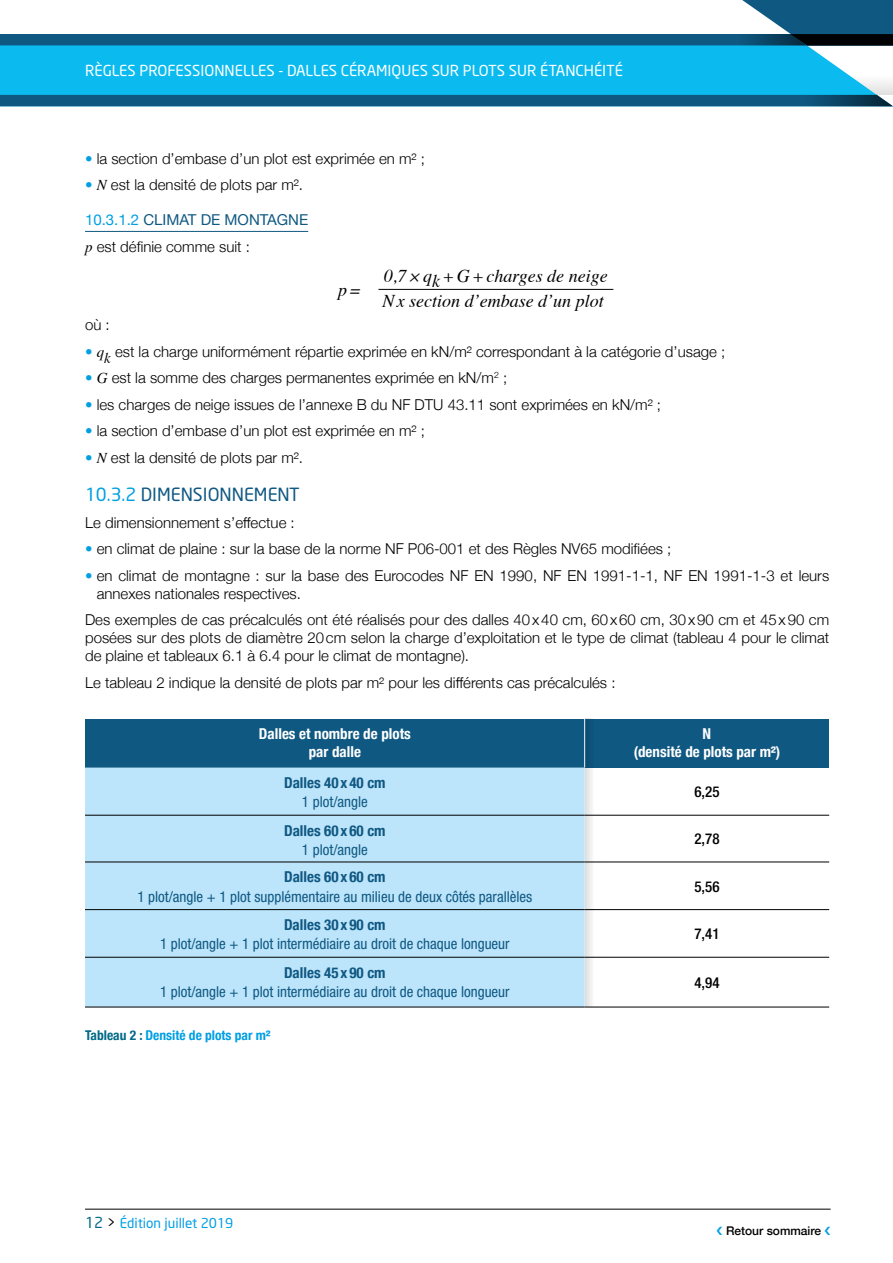
<style>
.page{position:relative;width:893px;height:1263px;background:#fff}
.page>*{position:absolute;margin:0;border:0;box-sizing:border-box;transform-origin:0 0}
.t1{font:italic 18px/24.6px "Times";color:#000}
.t2{font:18px "Neo Sans";color:#0f5882}
.t3{font:300 15px/18px "Helvetica Neue";color:#000}
.t4{font:condensed 15px "Helvetica Neue";color:#0f5882}
.t5{font:700 condensed 15px "Helvetica Neue";color:#0f5882}
.t6{font:15px "Neo Sans";color:#fff}
.t7{font:700 condensed 15px/18px "Helvetica Neue";color:#fff;text-align:center}
.t8{font:500 condensed 15px "Helvetica Neue";color:#000}
.t9{font:700 condensed 13.5px "Helvetica Neue";color:#009fe3}
.t10{font:13.5px "Neo Sans";color:#009fe3}
.t11{font:500 12px "Helvetica Neue";color:#000}
.s1{color:#009fe3}
.s2{font-family:"Times";font-weight:400;font-style:italic}
.s3{font-weight:400;color:#009fe3}
.s4{font-weight:400;color:#0f5882}
.s5{color:#006a87}
.s6{font-size:15px;color:#006a87}
.s7{font-size:15px;color:#000}
</style>
<div class="page">
<svg style="left:0;top:45px;width:893px;height:50px;background:#18bdee"></svg>
<svg style="left:0;top:95px;width:893px;height:11px;background:#10577f"></svg>
<svg style="left:0;top:0;width:893px;height:45px"></svg>
<hr style="left:85px;top:231px;width:223px;height:1px;background:#0f5882">
<hr style="left:378px;top:289px;width:235px;height:1px;background:#000">
<div style="left:85px;top:719px;width:500px;height:48px;background:#0f5882"></div>
<div style="left:585px;top:719px;width:244px;height:48px;background:#0f5882"></div>
<div style="left:85px;top:767px;width:500px;height:240px;background:#bce4fa"></div>
<hr style="left:85px;top:815px;width:500px;height:1px;background:#000">
<hr style="left:585px;top:815px;width:244px;height:1px;background:#000">
<hr style="left:85px;top:861px;width:500px;height:1px;background:#000">
<hr style="left:85px;top:909px;width:500px;height:1px;background:#000">
<hr style="left:85px;top:957px;width:500px;height:1px;background:#000">
<hr style="left:585px;top:861px;width:244px;height:1px;background:#000">
<hr style="left:85px;top:1007px;width:500px;height:1px;background:#000">
<hr style="left:585px;top:909px;width:244px;height:1px;background:#000">
<hr style="left:585px;top:957px;width:244px;height:1px;background:#000">
<hr style="left:585px;top:1007px;width:244px;height:1px;background:#000">
<hr style="left:584px;top:719px;width:1px;height:48px;background:#fff">
<svg style="left:585px;top:719px;width:18px;height:288px"></svg>
<hr style="left:85px;top:1209px;width:746px;height:1px;background:#000">
<p class="t6" style="left:85px;top:61px;width:539px">RÈGLES PROFESSIONNELLES - DALLES CÉRAMIQUES SUR PLOTS SUR ÉTANCHÉITÉ</p>
<p class="t3" style="left:85px;top:148px;width:341px"><span class="s1">•</span> la section d’embase d’un plot est exprimée en m² ;</p>
<p class="t3" style="left:85px;top:175px;width:220px"><span class="s1">•</span> <span class="s2">N</span> est la densité de plots par m².</p>
<p class="t3" style="left:85px;top:206px;width:225px;line-height:26.5px"><span class="s3">10.3.1.2</span> <span class="s4">CLIMAT DE MONTAGNE </span><span class="s2">p</span> est définie comme suit :</p>
<p class="t1" style="left:338px;top:276px;width:25px">p=</p>
<p class="t1" style="left:383px;top:263px;width:227px">0,7×qk+G+charges de neige<br>Nx section d’embase d’un plot</p>
<p class="t3" style="left:85px;top:315px;width:26px">où :</p>
<p class="t3" style="left:85px;top:341px;width:642px"><span class="s1">•</span> <span class="s2">qk</span> est la charge uniformément répartie exprimée en kN/m² correspondant à la catégorie d’usage ;</p>
<p class="t3" style="left:85px;top:368px;width:424px"><span class="s1">•</span> <span class="s2">G</span> est la somme des charges permanentes exprimée en kN/m<sup>2</sup> ;</p>
<p class="t3" style="left:85px;top:394px;width:577px"><span class="s1">•</span> les charges de neige issues de l’annexe B du NF DTU 43.11 sont exprimées en kN/m² ;</p>
<p class="t3" style="left:85px;top:421px;width:341px"><span class="s1">•</span> la section d’embase d’un plot est exprimée en m² ;</p>
<p class="t3" style="left:85px;top:447px;width:220px"><span class="s1">•</span> <span class="s2">N</span> est la densité de plots par m².</p>
<p class="t2" style="left:85px;top:484px;width:216px"><span class="s1">10.3.2</span> DIMENSIONNEMENT</p>
<p class="t3" style="left:85px;top:512px;width:211px">Le dimensionnement s’effectue :</p>
<p class="t3" style="left:85px;top:539px;width:588px"><span class="s1">•</span> en climat de plaine : sur la base de la norme NF P06-001 et des Règles NV65 modifiées ;</p>
<p class="t3" style="left:97px;top:565px;width:734px;text-indent:-12px"><span class="s1">•</span> en climat de montagne : sur la base des Eurocodes NF EN 1990, NF EN 1991-1-1, NF EN 1991-1-3 et leurs annexes nationales respectives.</p>
<p class="t3" style="left:85px;top:610px;width:746px;text-align:justify">Des exemples de cas précalculés ont été réalisés pour des dalles 40x40 cm, 60x60 cm, 30x90 cm et 45x90 cm posées sur des plots de diamètre 20cm selon la charge d’exploitation et le type de climat (tableau 4 pour le climat de plaine et tableaux 6.1 à 6.4 pour le climat de montagne).</p>
<p class="t3" style="left:85px;top:672px;width:532px">Le tableau 2 indique la densité de plots par m² pour les différents cas précalculés :</p>
<p class="t7" style="left:259px;top:724px;width:153px">Dalles et nombre de plots par dalle</p>
<p class="t7" style="left:634px;top:724px;width:148px">N<br>(densité de plots par m²)</p>
<p class="t5" style="left:284px;top:770px;width:103px">Dalles 40 x 40 cm</p>
<p class="t4" style="left:302px;top:793px;width:67px">1 plot/angle</p>
<p class="t8" style="left:694px;top:783px;width:27px">6,25</p>
<p class="t5" style="left:284px;top:818px;width:103px">Dalles 60 x 60 cm</p>
<p class="t4" style="left:302px;top:841px;width:67px">1 plot/angle</p>
<p class="t5" style="left:284px;top:865px;width:103px">Dalles 60 x 60 cm</p>
<p class="t4" style="left:137px;top:888px;width:396px">1 plot/angle + 1 plot supplémentaire au milieu de deux côtés parallèles</p>
<p class="t5" style="left:284px;top:912px;width:103px">Dalles 30 x 90 cm</p>
<p class="t4" style="left:160px;top:935px;width:351px">1 plot/angle + 1 plot intermédiaire au droit de chaque longueur</p>
<p class="t5" style="left:284px;top:960px;width:103px">Dalles 45 x 90 cm</p>
<p class="t4" style="left:160px;top:983px;width:351px">1 plot/angle + 1 plot intermédiaire au droit de chaque longueur</p>
<p class="t9" style="left:85px;top:1024px;width:187px"><span class="s5">Tableau 2 :</span> Densité de plots par m²</p>
<p class="t10" style="left:85px;top:1215px;width:150px"><span class="s6">12</span> <span class="s7">&gt;</span> Édition juillet 2019</p>
<p class="t8" style="left:694px;top:830px;width:27px">2,78</p>
<p class="t8" style="left:694px;top:877px;width:27px">5,56</p>
<p class="t8" style="left:694px;top:925px;width:27px">7,41</p>
<p class="t8" style="left:694px;top:974px;width:27px">4,94</p>
<p class="t11" style="left:726px;top:1221px;width:97px">Retour sommaire</p>
</div>
